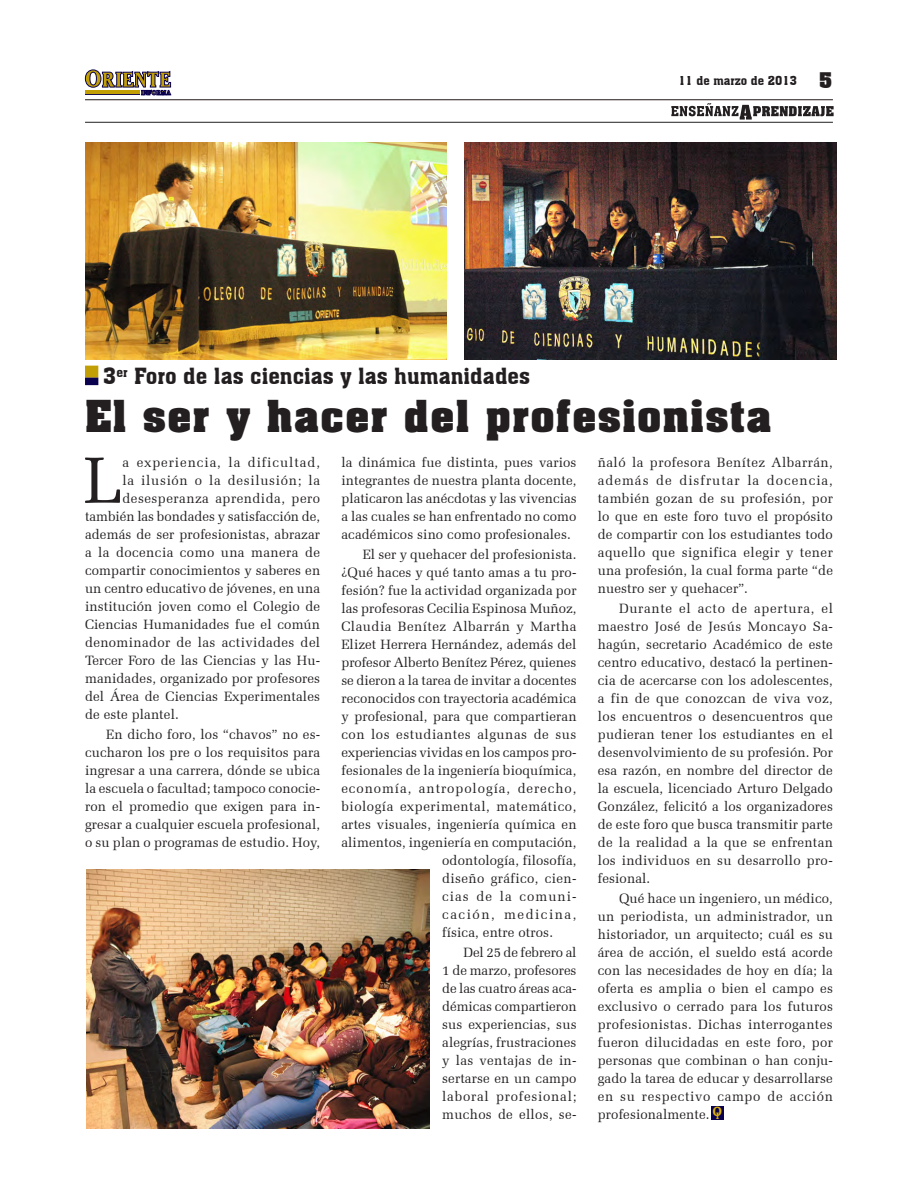
<style>
.page{position:relative;width:918px;height:1188px;background:#fff}
.page>*{position:absolute;margin:0;border:0;box-sizing:border-box;transform-origin:0 0}
.CUERPO_DE_TEXTOO_OK{font:65.85px "Zapf Elliptical 711 BT";color:#231f20}
.titulo{font:700 37.5px "Aachen";letter-spacing:.06em;color:#231f20}
.balazo{font:21.75px "Aachen BT";color:#231f20}
.t1{font:700 21px "Aachen BT";color:#231f20}
.t2{font:700 15px "Oranda BT";color:#deb308}
.CUERPO_DE_TEXTOO_OK-2{font:13.5px/18px "Zapf Elliptical 711 BT";letter-spacing:.01em;color:#231f20;text-align:justify}
.CUERPO_DE_TEXTOO_OK-3{font:13.5px "Zapf Elliptical 711 BT";letter-spacing:.035em;color:#231f20}
.CUERPO_DE_TEXTOO_OK-4{font:13.5px "Zapf Elliptical 711 BT";letter-spacing:.04em;color:#231f20}
.CUERPO_DE_TEXTOO_OK-5{font:13.5px "Zapf Elliptical 711 BT";letter-spacing:.07em;color:#231f20}
.CUERPO_DE_TEXTOO_OK-6{font:13.5px "Zapf Elliptical 711 BT";letter-spacing:.03em;color:#231f20}
.CUERPO_DE_TEXTOO_OK-7{font:13.5px "Zapf Elliptical 711 BT";letter-spacing:.055em;color:#231f20}
.CUERPO_DE_TEXTOO_OK-8{font:13.5px "Zapf Elliptical 711 BT";letter-spacing:.11em;color:#231f20}
.CUERPO_DE_TEXTOO_OK-9{font:13.5px "Zapf Elliptical 711 BT";letter-spacing:.08em;color:#231f20}
.t3{font:12px "Aachen BT";color:#231f20}
.t4{font:700 10.5px "Oranda BT";color:#deb308}
</style>
<div class="page">
<img style="left:465px;top:142px;width:371px;height:218px">
<img style="left:87px;top:869px;width:342px;height:259px">
<img style="left:85px;top:142px;width:362px;height:218px">
<div style="left:85px;top:366px;width:13px;height:12px;background:#c39f06;border:2px solid #c39f06"></div>
<div style="left:85px;top:378px;width:13px;height:7px;background:#0a024e"></div>
<div style="left:711px;top:1106px;width:13px;height:14px;background:#0a024e"></div>
<svg style="left:671px;top:103px;width:163px;height:17px"></svg>
<hr style="left:85px;top:122px;width:748px;height:1px;background:#231f20">
<hr style="left:85px;top:99px;width:748px;height:1px;background:#231f20">
<svg style="left:85px;top:70px;width:16px;height:17px"></svg>
<div style="left:85px;top:70px;width:16px;height:17px;border:1px solid #0a024e;border-radius:50%"></div>
<div style="left:90px;top:72px;width:6px;height:13px;background:#fff;border-radius:50%"></div>
<div style="left:90px;top:72px;width:7px;height:13px;border:1px solid #0a024e;border-radius:50%"></div>
<svg style="left:102px;top:71px;width:69px;height:24px"></svg>
<div style="left:85px;top:90px;width:54px;height:5px;background:#c39f06"></div>
<p class="t3" style="left:678px;top:73px;width:120px">11 de marzo de 2013</p>
<p class="t1" style="left:819px;top:67px;width:16px">5</p>
<p class="balazo" style="left:103px;top:363px;width:428px">3<sup>er</sup> Foro de las ciencias y las humanidades</p>
<p class="titulo" style="left:85px;top:388px;width:687px">El ser y hacer del profesionista</p>
<p class="CUERPO_DE_TEXTOO_OK" style="left:84px;top:441px;width:40px">L</p>
<p class="CUERPO_DE_TEXTOO_OK-5" style="left:123px;top:454px;width:199px">a experiencia, la dificultad,</p>
<p class="CUERPO_DE_TEXTOO_OK-7" style="left:123px;top:472px;width:199px">la ilusión o la desilusión; la</p>
<p class="CUERPO_DE_TEXTOO_OK-3" style="left:123px;top:490px;width:199px">desesperanza aprendida, pero</p>
<p class="CUERPO_DE_TEXTOO_OK-2" style="left:85px;top:507px;width:237px">también las bondades y satisfacción de,</p>
<p class="CUERPO_DE_TEXTOO_OK-2" style="left:85px;top:525px;width:237px">además de ser profesionistas, abrazar</p>
<p class="CUERPO_DE_TEXTOO_OK-3" style="left:85px;top:544px;width:237px">a la docencia como una manera de</p>
<p class="CUERPO_DE_TEXTOO_OK-2" style="left:85px;top:561px;width:237px">compartir conocimientos y saberes en</p>
<p class="CUERPO_DE_TEXTOO_OK-2" style="left:85px;top:579px;width:237px">un centro educativo de jóvenes, en una</p>
<p class="CUERPO_DE_TEXTOO_OK-2" style="left:85px;top:597px;width:237px">institución joven como el Colegio de</p>
<p class="CUERPO_DE_TEXTOO_OK-2" style="left:85px;top:615px;width:237px">Ciencias Humanidades fue el común</p>
<p class="CUERPO_DE_TEXTOO_OK-6" style="left:85px;top:634px;width:237px">denominador de las actividades del</p>
<p class="CUERPO_DE_TEXTOO_OK-2" style="left:85px;top:651px;width:237px">Tercer Foro de las Ciencias y las Hu-</p>
<p class="CUERPO_DE_TEXTOO_OK-2" style="left:85px;top:669px;width:237px">manidades, organizado por profesores</p>
<p class="CUERPO_DE_TEXTOO_OK-2" style="left:85px;top:687px;width:237px">del Área de Ciencias Experimentales</p>
<p class="CUERPO_DE_TEXTOO_OK-2" style="left:85px;top:705px;width:95px">de este plantel.</p>
<p class="CUERPO_DE_TEXTOO_OK-2" style="left:85px;top:725px;width:237px;text-indent:21px">En dicho foro, los “chavos” no es&shy;cucharon los pre o los requisitos para ingresar a una carrera, dónde se ubica la escuela o facultad; tampoco conocie&shy;ron el promedio que exigen para in&shy;gresar a cualquier escuela profesional, o su plan o programas de estudio. Hoy,</p>
<p class="CUERPO_DE_TEXTOO_OK-2" style="left:341px;top:453px;width:237px">la dinámica fue distinta, pues varios integrantes de nuestra planta docente, platicaron las anécdotas y las vivencias a las cuales se han enfrentado no como académicos sino como profesionales.</p>
<p class="CUERPO_DE_TEXTOO_OK-2" style="left:363px;top:545px;width:215px">El ser y quehacer del profesionista.</p>
<p class="CUERPO_DE_TEXTOO_OK-2" style="left:341px;top:563px;width:237px">¿Qué haces y qué tanto amas a tu pro-</p>
<p class="CUERPO_DE_TEXTOO_OK-2" style="left:341px;top:581px;width:237px">fesión? fue la actividad organizada por</p>
<p class="CUERPO_DE_TEXTOO_OK-2" style="left:341px;top:599px;width:237px">las profesoras Cecilia Espinosa Muñoz,</p>
<p class="CUERPO_DE_TEXTOO_OK-3" style="left:341px;top:618px;width:237px">Claudia Benítez Albarrán y Martha</p>
<p class="CUERPO_DE_TEXTOO_OK-2" style="left:341px;top:635px;width:237px">Elizet Herrera Hernández, además del</p>
<p class="CUERPO_DE_TEXTOO_OK-2" style="left:341px;top:653px;width:237px">profesor Alberto Benítez Pérez, quienes</p>
<p class="CUERPO_DE_TEXTOO_OK-2" style="left:341px;top:671px;width:237px">se dieron a la tarea de invitar a docentes</p>
<p class="CUERPO_DE_TEXTOO_OK-2" style="left:341px;top:689px;width:237px">reconocidos con trayectoria académica</p>
<p class="CUERPO_DE_TEXTOO_OK-2" style="left:341px;top:707px;width:237px">y profesional, para que compartieran</p>
<p class="CUERPO_DE_TEXTOO_OK-4" style="left:341px;top:726px;width:237px">con los estudiantes algunas de sus</p>
<p class="CUERPO_DE_TEXTOO_OK-2" style="left:341px;top:743px;width:237px">experiencias vividas en los campos pro-</p>
<p class="CUERPO_DE_TEXTOO_OK-2" style="left:341px;top:761px;width:237px">fesionales de la ingeniería bioquímica,</p>
<p class="CUERPO_DE_TEXTOO_OK-5" style="left:341px;top:780px;width:237px">economía, antropología, derecho,</p>
<p class="CUERPO_DE_TEXTOO_OK-4" style="left:341px;top:798px;width:237px">biología experimental, matemático,</p>
<p class="CUERPO_DE_TEXTOO_OK-2" style="left:341px;top:815px;width:237px">artes visuales, ingeniería química en</p>
<p class="CUERPO_DE_TEXTOO_OK-2" style="left:341px;top:833px;width:237px">alimentos, ingeniería en computación,</p>
<p class="CUERPO_DE_TEXTOO_OK-2" style="left:442px;top:851px;width:136px">odontología, filosofía,</p>
<p class="CUERPO_DE_TEXTOO_OK-6" style="left:442px;top:870px;width:136px">diseño gráfico, cien-</p>
<p class="CUERPO_DE_TEXTOO_OK-9" style="left:442px;top:888px;width:136px">cias de la comuni-</p>
<p class="CUERPO_DE_TEXTOO_OK-8" style="left:442px;top:906px;width:136px">cación, medicina,</p>
<p class="CUERPO_DE_TEXTOO_OK-2" style="left:442px;top:923px;width:112px">física, entre otros.</p>
<p class="CUERPO_DE_TEXTOO_OK-2" style="left:442px;top:943px;width:136px;text-indent:21px">Del 25 de febrero al 1 de marzo, profesores de las cuatro áreas aca&shy;démicas compartieron sus experiencias, sus alegrías, frustraciones y las ventajas de in&shy;sertarse en un campo laboral profesional; muchos de ellos, se-</p>
<p class="CUERPO_DE_TEXTOO_OK-2" style="left:598px;top:453px;width:237px">ñaló la profesora Benítez Albarrán, además de disfrutar la docencia, también gozan de su profesión, por lo que en este foro tuvo el propósito de compartir con los estudiantes todo aquello que significa elegir y tener una profesión, la cual forma parte “de nuestro ser y quehacer”.</p>
<p class="CUERPO_DE_TEXTOO_OK-2" style="left:598px;top:599px;width:237px;text-indent:21px">Durante el acto de apertura, el maestro José de Jesús Moncayo Sa&shy;hagún, secretario Académico de este centro educativo, destacó la pertinen&shy;cia de acercarse con los adolescentes, a fin de que conozcan de viva voz, los encuentros o desencuentros que pudieran tener los estudiantes en el desenvolvimiento de su profesión. Por esa razón, en nombre del director de la escuela, licenciado Arturo Delgado González, felicitó a los organizadores de este foro que busca transmitir parte de la realidad a la que se enfrentan los individuos en su desarrollo pro&shy;fesional.</p>
<p class="CUERPO_DE_TEXTOO_OK-2" style="left:598px;top:889px;width:237px;text-indent:21px">Qué hace un ingeniero, un médico, un periodista, un administrador, un historiador, un arquitecto; cuál es su área de acción, el sueldo está acorde con las necesidades de hoy en día; la oferta es amplia o bien el campo es exclusivo o cerrado para los futuros profesionistas. Dichas interrogantes fueron dilucidadas en este foro, por personas que combinan o han conju&shy;gado la tarea de educar y desarrollarse en su respectivo campo de acción profesionalmente.</p>
<p class="t2" style="left:713px;top:1103px;width:11px">O</p>
<p class="t4" style="left:716px;top:1109px;width:4px">I</p>
</div>
